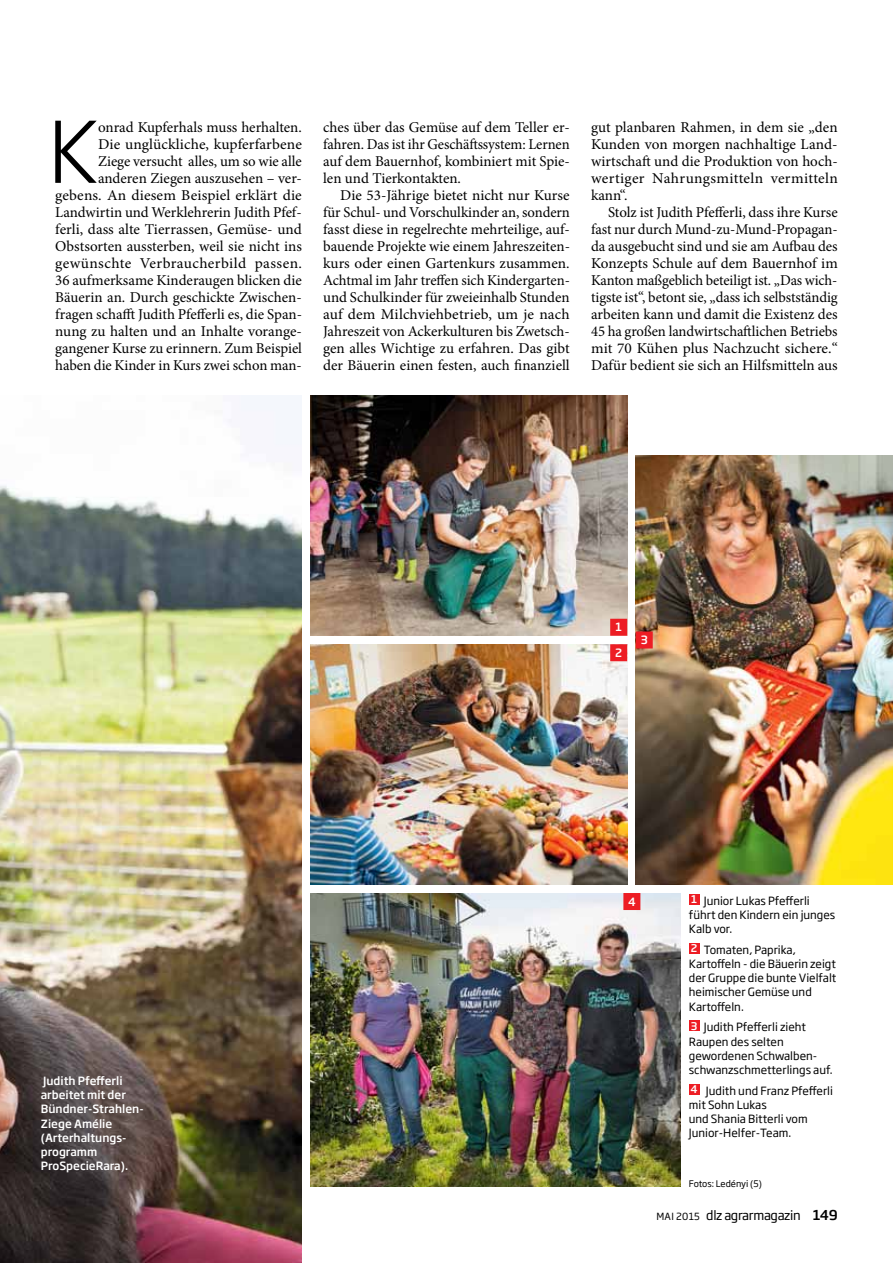
<style>
.page{position:relative;width:893px;height:1263px;background:#fff}
.page>*{position:absolute;margin:0;border:0;box-sizing:border-box;transform-origin:0 0}
.t1{font:300 83.7px "Soho Gothic Pro";color:#000}
.t2{font:15px/17px "Minion Pro";color:#000;text-align:justify}
.t3{font:12.75px "Soho Gothic Pro";letter-spacing:-.025em;color:#000}
.t4{font:11.25px/14.2px "Soho Gothic Pro";color:#000}
.t5{font:500 11.25px/14.2px "Soho Gothic Pro";color:#fff}
.t6{font:9px "Soho Gothic Pro";letter-spacing:-.005em;color:#000}
.s1{font-weight:500;font-size:10.5px;color:#fff}
.s2{font-size:9.75px}
.s3{font-weight:500;font-size:13.5px}
</style>
<div class="page">
<img style="left:0;top:395px;width:302px;height:868px">
<img style="left:310px;top:395px;width:317px;height:241px">
<img style="left:310px;top:644px;width:317px;height:240px">
<img style="left:310px;top:893px;width:370px;height:293px">
<img style="left:636px;top:455px;width:257px;height:429px">
<div style="left:689px;top:894px;width:10px;height:10px;background:#ed1d24"></div>
<div style="left:689px;top:943px;width:10px;height:11px;background:#ed1d24"></div>
<div style="left:689px;top:1021px;width:10px;height:10px;background:#ed1d24"></div>
<div style="left:689px;top:1084px;width:10px;height:11px;background:#ed1d24"></div>
<div style="left:611px;top:619px;width:15px;height:16px;background:#ed1d24"></div>
<div style="left:610px;top:619px;width:17px;height:17px;border:2px solid #ed1d24"></div>
<div style="left:636px;top:632px;width:16px;height:16px;background:#ed1d24"></div>
<div style="left:636px;top:631px;width:17px;height:17px;border:2px solid #ed1d24"></div>
<div style="left:611px;top:645px;width:15px;height:15px;background:#ed1d24"></div>
<div style="left:610px;top:644px;width:17px;height:17px;border:2px solid #ed1d24"></div>
<div style="left:624px;top:894px;width:16px;height:15px;background:#ed1d24"></div>
<div style="left:623px;top:893px;width:17px;height:17px;border:2px solid #ed1d24"></div>
<h1 class="t1" style="left:48px;top:87px;width:52px">K</h1>
<p class="t2" style="left:55px;top:119px;width:248px;text-align:right">onrad Kupferhals muss herhalten.<br>Die unglückliche, kupferfarbene<br>Ziege versucht alles, um so wie alle anderen Ziegen auszusehen – ver&shy;gebens. An diesem Beispiel erklärt die Landwirtin und Werklehrerin Judith Pfef&shy;ferli, dass alte Tierrassen, Gemüse- und Obstsorten aussterben, weil sie nicht ins gewünschte Verbraucherbild passen.<br>36 aufmerksame Kinderaugen blicken die Bäuerin an. Durch geschickte Zwischen&shy;fragen schafft Judith Pfefferli es, die Span&shy;nung zu halten und an Inhalte vorange&shy;gangener Kurse zu erinnern. Zum Beispiel haben die Kinder in Kurs zwei schon man-</p>
<p class="t2" style="left:323px;top:119px;width:248px">ches über das Gemüse auf dem Teller er&shy;fahren. Das ist ihr Geschäftssystem: Lernen auf dem Bauernhof, kombiniert mit Spie&shy;len und Tierkontakten.</p>
<p class="t2" style="left:323px;top:187px;width:248px;text-indent:17px">Die 53-Jährige bietet nicht nur Kurse für Schul- und Vorschulkinder an, sondern fasst diese in regelrechte mehrteilige, auf&shy;bauende Projekte wie einem Jahreszeiten&shy;kurs oder einen Gartenkurs zusammen.<br>Achtmal im Jahr treffen sich Kindergarten&shy;und Schulkinder für zweieinhalb Stunden auf dem Milchviehbetrieb, um je nach Jahreszeit von Ackerkulturen bis Zwetsch&shy;gen alles Wichtige zu erfahren. Das gibt der Bäuerin einen festen, auch finanziell</p>
<p class="t2" style="left:591px;top:119px;width:248px">gut planbaren Rahmen, in dem sie „den Kunden von morgen nachhaltige Land&shy;wirtschaft und die Produktion von hoch&shy;wertiger Nahrungsmitteln vermitteln kann“.</p>
<p class="t2" style="left:591px;top:204px;width:248px;text-indent:17px">Stolz ist Judith Pfefferli, dass ihre Kurse fast nur durch Mund-zu-Mund-Propagan&shy;da ausgebucht sind und sie am Aufbau des Konzepts Schule auf dem Bauernhof im Kanton maßgeblich beteiligt ist. „Das wich&shy;tigste ist“, betont sie, „dass ich selbstständig arbeiten kann und damit die Existenz des 45 ha großen landwirtschaftlichen Betriebs mit 70 Kühen plus Nachzucht sichere.“ Dafür bedient sie sich an Hilfsmitteln aus</p>
<p class="t5" style="left:41px;top:1073px;width:104px">Judith Pfefferli arbeitet mit der<br>Bündner-Strahlen-<br>Ziege Amélie (Arterhaltungs&shy;programm<br>ProSpecieRara).</p>
<p class="t5" style="left:615px;top:619px;width:8px">1</p>
<p class="t5" style="left:615px;top:645px;width:8px">2</p>
<p class="t5" style="left:641px;top:632px;width:9px">3</p>
<p class="t5" style="left:628px;top:893px;width:9px">4</p>
<p class="t4" style="left:689px;top:893px;width:148px"><span class="s1">1</span> Junior Lukas Pfefferli führt den Kindern ein junges<br>Kalb vor.</p>
<p class="t4" style="left:689px;top:942px;width:149px"><span class="s1">2</span> Tomaten, Paprika,<br>Kartoffeln - die Bäuerin zeigt der Gruppe die bunte Vielfalt heimischer Gemüse und<br>Kartoffeln.</p>
<p class="t4" style="left:689px;top:1019px;width:145px"><span class="s1">3</span> Judith Pfefferli zieht<br>Raupen des selten gewordenen Schwalben&shy;schwanzschmetterlings auf.</p>
<p class="t4" style="left:689px;top:1083px;width:146px"><span class="s1">4</span> Judith und Franz Pfefferli mit Sohn Lukas<br>und Shania Bitterli vom<br>Junior-Helfer-Team.</p>
<p class="t6" style="left:689px;top:1176px;width:75px">Fotos: Ledényi (5)</p>
<p class="t3" style="left:656px;top:1206px;width:183px"><span class="s2">Mai 2015</span> dlz agrarmagazin <span class="s3">149</span></p>
</div>
